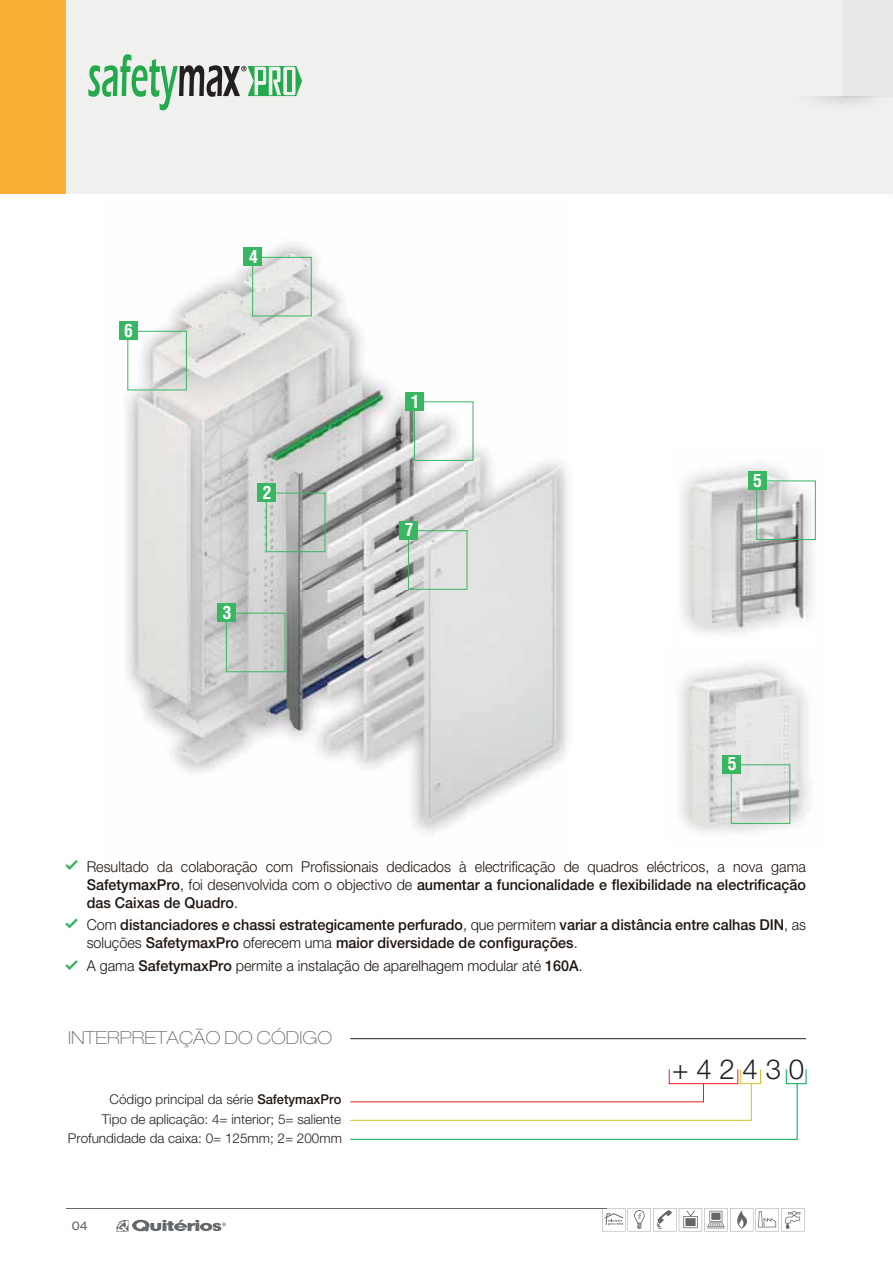
<style>
.page{position:relative;width:893px;height:1263px;background:#fff}
.page>*{position:absolute;margin:0;border:0;box-sizing:border-box;transform-origin:0 0}
.t1{font:300 27.75px "Helvetica Neue LT Std";color:#231f20}
.t2{font:100 expanded 18px "Helvetica Neue LT Std";color:#6d6e70}
.t3{font:700 condensed 17.55px "Helvetica LT Std";color:#fff}
.t4{font:300 15px/18px "Helvetica Neue LT Std";color:#1f1510;text-align:justify;scale:.96 1}
.t5{font:500 15px/18px "Helvetica Neue LT Std";color:#1f1510;scale:.96 1}
.t6{font:300 13.5px/19.6px "Helvetica Neue LT Std";color:#231f20;text-align:right}
.t7{font:expanded 12px "Helvetica Neue LT Std";color:#65686b}
.s1{font-weight:500}
.s2{font-weight:300}
.s3{font-weight:500;color:#1f1510}
</style>
<div class="page">
<img style="left:126px;top:243px;width:439px;height:590px">
<img style="left:681px;top:465px;width:135px;height:169px">
<img style="left:679px;top:663px;width:130px;height:170px">
<div style="left:740px;top:1069px;width:21px;height:15px;border:1px solid #d2c32a"></div>
<div style="left:786px;top:1069px;width:20px;height:15px;border:1px solid #00a650"></div>
<hr style="left:350px;top:1038px;width:456px;height:1px;background:#231f20">
<svg style="left:350px;top:1083px;width:448px;height:57px"></svg>
<svg style="left:65px;top:860px;width:13px;height:10px"></svg>
<svg style="left:65px;top:919px;width:13px;height:9px"></svg>
<svg style="left:65px;top:960px;width:13px;height:10px"></svg>
<div style="left:414px;top:401px;width:59px;height:60px;border:1px solid #39b662"></div>
<div style="left:405px;top:392px;width:19px;height:19px;background:#39b662"></div>
<div style="left:127px;top:331px;width:60px;height:59px;border:1px solid #39b662"></div>
<div style="left:119px;top:321px;width:19px;height:19px;background:#39b662"></div>
<div style="left:252px;top:257px;width:60px;height:59px;border:1px solid #39b662"></div>
<div style="left:243px;top:247px;width:19px;height:19px;background:#39b662"></div>
<div style="left:266px;top:493px;width:59px;height:59px;border:1px solid #39b662"></div>
<div style="left:257px;top:483px;width:19px;height:19px;background:#39b662"></div>
<div style="left:731px;top:764px;width:59px;height:60px;border:1px solid #39b662"></div>
<div style="left:722px;top:755px;width:19px;height:19px;background:#39b662"></div>
<div style="left:756px;top:481px;width:60px;height:59px;border:1px solid #39b662"></div>
<div style="left:747px;top:471px;width:19px;height:19px;background:#39b662"></div>
<div style="left:408px;top:530px;width:59px;height:60px;border:1px solid #39b662"></div>
<div style="left:399px;top:521px;width:19px;height:19px;background:#39b662"></div>
<div style="left:226px;top:613px;width:59px;height:59px;border:1px solid #39b662"></div>
<div style="left:217px;top:603px;width:19px;height:19px;background:#39b662"></div>
<svg style="left:116px;top:1219px;width:110px;height:13px"></svg>
<svg style="left:602px;top:1208px;width:202px;height:23px"></svg>
<hr style="left:66px;top:1208px;width:540px;height:1px;background:#65686b">
<div style="left:0;top:0;width:893px;height:194px;background:#f0f1ef"></div>
<div style="left:0;top:0;width:66px;height:194px;background:#fcb033"></div>
<div style="left:843px;top:0;width:50px;height:96px;background:#e9e8e8"></div>
<svg style="left:88px;top:54px;width:214px;height:56px"></svg>
<div style="left:287px;top:70px;width:5px;height:22px;background:#24a94c"></div>
<hr style="left:258px;top:70px;width:4px;height:11px;background:#24a94c">
<p class="t3" style="left:124px;top:321px;width:10px">6</p>
<p class="t3" style="left:249px;top:247px;width:10px">4</p>
<p class="t3" style="left:263px;top:482px;width:10px">2</p>
<p class="t3" style="left:223px;top:603px;width:10px">3</p>
<p class="t3" style="left:411px;top:391px;width:10px">1</p>
<p class="t3" style="left:405px;top:520px;width:10px">7</p>
<p class="t3" style="left:753px;top:470px;width:10px">5</p>
<p class="t3" style="left:728px;top:754px;width:10px">5</p>
<p class="t4" style="left:87px;top:859px;width:751px">Resultado da colaboração com Profissionais dedicados à electrificação de quadros eléctricos, a nova gama <span class="s1">SafetymaxPro</span>, foi desenvolvida com o objectivo de <span class="s1">aumentar a funcionalidade e flexibilidade na electrificação das Caixas de Quadro</span>.</p>
<p class="t5" style="left:87px;top:917px;width:751px"><span class="s2">Com</span> distanciadores e chassi estrategicamente perfurado<span class="s2">, que permitem</span> variar a distância entre calhas DIN<span class="s2">, as soluções</span> SafetymaxPro <span class="s2">oferecem uma</span> maior diversidade de configurações<span class="s2">.</span></p>
<p class="t4" style="left:87px;top:957px;width:518px">A gama <span class="s1">SafetymaxPro</span> permite a instalação de aparelhagem modular até <span class="s1">160A</span>.</p>
<p class="t2" style="left:68px;top:1028px;width:265px">INTERPRETAÇÃO DO CÓDIGO</p>
<p class="t6" style="left:110px;top:1091px;width:233px">Código principal da série <span class="s3">SafetymaxPro</span></p>
<p class="t6" style="left:68px;top:1110px;width:275px">Tipo de aplicação: 4= interior; 5= saliente<br>Profundidade da caixa: 0= 125mm; 2= 200mm</p>
<p class="t7" style="left:72px;top:1219px;width:18px">04</p>
<h1 class="t1" style="left:672px;top:1059px;width:134px">+ 4 2 4 3 0</h1>
</div>
